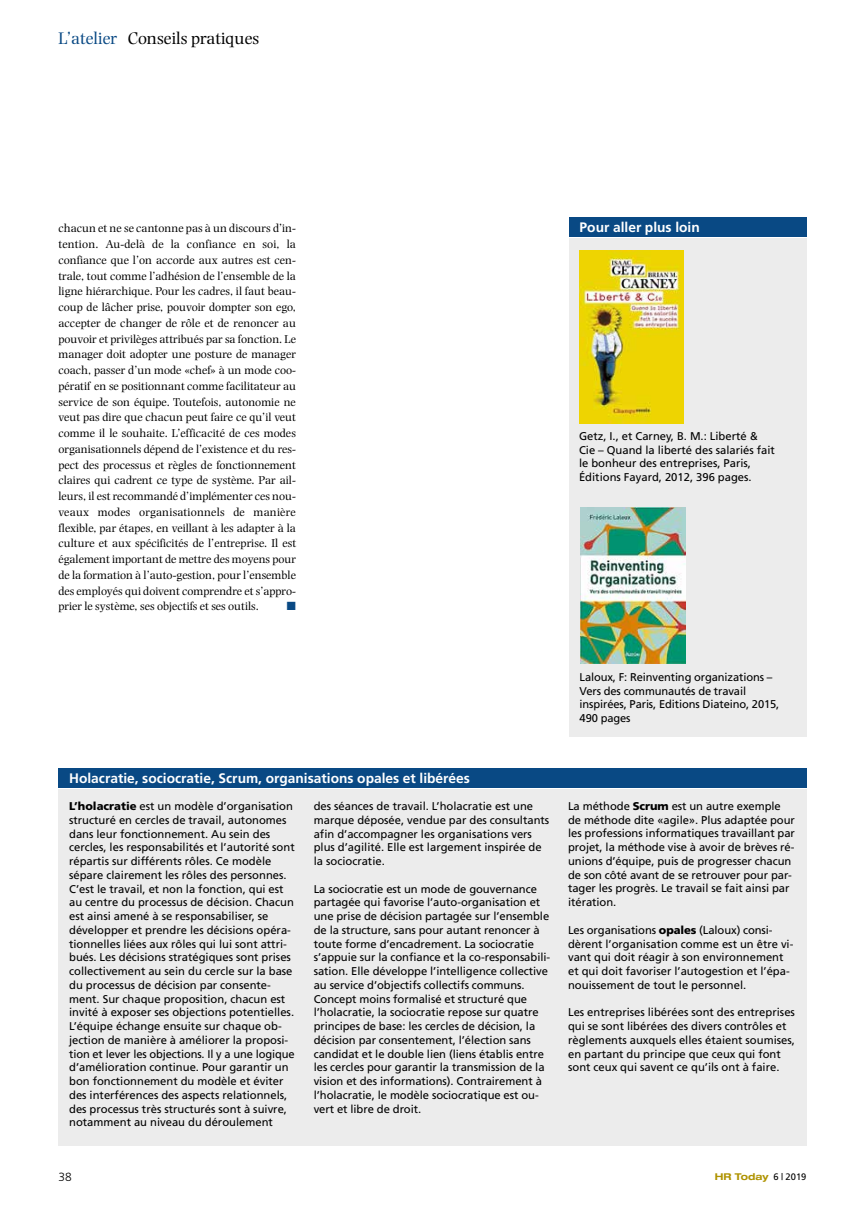
<style>
.page{position:relative;width:865px;height:1205px;background:#fff}
.page>*{position:absolute;margin:0;border:0;box-sizing:border-box;transform-origin:0 0}
.t1{font:17.5px "Photina";color:#000}
.t2{font:700 13.75px "Frutiger";color:#fff}
.t3{font:11.88px/15.8px "Photina";color:#000;text-align:justify}
.t4{font:300 11.88px "Frutiger";color:#000}
.t5{font:11.88px "Zapf Dingbats ITC";color:#094984}
.t6{font:11.25px/13.8px "Frutiger";color:#000}
.t7{font:700 expanded 9.38px "Helvetica Neue LT";color:#af9300}
.s1{color:#094984}
.s2{font-weight:900}
.s3{font-family:"Frutiger";font-weight:400;font-stretch:normal;color:#000}
</style>
<div class="page">
<div style="left:58px;top:789px;width:748px;height:357px;background:#ececec"></div>
<div style="left:58px;top:768px;width:748px;height:19px;background:#094984"></div>
<div style="left:569px;top:238px;width:237px;height:498px;background:#ececec"></div>
<div style="left:569px;top:217px;width:237px;height:19px;background:#094984"></div>
<img style="left:580px;top:507px;width:105px;height:156px">
<img style="left:579px;top:250px;width:104px;height:173px">
<h1 class="t1" style="left:58px;top:28px;width:202px"><span class="s1">L’atelier</span> Conseils pratiques</h1>
<p class="t3" style="left:58px;top:221px;width:239px">chacun et ne se cantonne pas à un discours d’in&shy;tention. Au-delà de la confiance en soi, la confiance que l’on accorde aux autres est cen&shy;trale, tout comme l’adhésion de l’ensemble de la ligne hiérarchique. Pour les cadres, il faut beau&shy;coup de lâcher prise, pouvoir dompter son ego, accepter de changer de rôle et de renoncer au pouvoir et privilèges attribués par sa fonction. Le manager doit adopter une posture de manager coach, passer d’un mode «chef» à un mode coo&shy;pératif en se positionnant comme facilitateur au service de son équipe. Toutefois, autonomie ne veut pas dire que chacun peut faire ce qu’il veut comme il le souhaite. L’efficacité de ces modes organisationnels dépend de l’existence et du res&shy;pect des processus et règles de fonctionnement claires qui cadrent ce type de système. Par ail&shy;leurs, il est recommandé d’implémenter ces nou&shy;veaux modes organisationnels de manière flexible, par étapes, en veillant à les adapter à la culture et aux spécificités de l’entreprise. Il est également important de mettre des moyens pour de la formation à l’auto-gestion, pour l’ensemble des employés qui doivent comprendre et s’appro&shy;prier le système, ses objectifs et ses outils.</p>
<p class="t5" style="left:287px;top:601px;width:11px">■</p>
<p class="t2" style="left:579px;top:219px;width:122px">Pour aller plus loin</p>
<p class="t6" style="left:579px;top:429px;width:197px">Getz, I., et Carney, B. M.: Liberté &amp; Cie – Quand la liberté des salariés fait le bonheur des entreprises, Paris, Éditions Fayard, 2012, 396 pages.</p>
<p class="t6" style="left:579px;top:670px;width:201px">Laloux, F: Reinventing organizations –<br>Vers des communautés de travail inspirées, Paris, Editions Diateino, 2015,<br>490 pages</p>
<p class="t2" style="left:69px;top:770px;width:402px">Holacratie, sociocratie, Scrum, organisations opales et libérées</p>
<p class="t6" style="left:69px;top:799px;width:227px"><span class="s2">L’holacratie</span> est un modèle d’organisation structuré en cercles de travail, autonomes dans leur fonctionnement. Au sein des cercles, les responsabilités et l’autorité sont répartis sur différents rôles. Ce modèle sépare clairement les rôles des personnes.<br>C’est le travail, et non la fonction, qui est au centre du processus de décision. Chacun est ainsi amené à se responsabiliser, se développer et prendre les décisions opéra&shy;tionnelles liées aux rôles qui lui sont attri&shy;bués. Les décisions stratégiques sont prises collectivement au sein du cercle sur la base du processus de décision par consente&shy;ment. Sur chaque proposition, chacun est invité à exposer ses objections potentielles.<br>L’équipe échange ensuite sur chaque ob&shy;jection de manière à améliorer la proposi&shy;tion et lever les objections. Il y a une logique d’amélioration continue. Pour garantir un bon fonctionnement du modèle et éviter des interférences des aspects relationnels, des processus très structurés sont à suivre, notamment au niveau du déroulement</p>
<p class="t6" style="left:314px;top:799px;width:237px">des séances de travail. L’holacratie est une marque déposée, vendue par des consultants afin d’accompagner les organisations vers plus d’agilité. Elle est largement inspirée de la sociocratie.</p>
<p class="t6" style="left:314px;top:881px;width:238px">La sociocratie est un mode de gouvernance partagée qui favorise l’auto-organisation et une prise de décision partagée sur l’ensemble de la structure, sans pour autant renoncer à toute forme d’encadrement. La sociocratie s’appuie sur la confiance et la co-responsabili&shy;sation. Elle développe l’intelligence collective au service d’objectifs collectifs communs.<br>Concept moins formalisé et structuré que l’holacratie, la sociocratie repose sur quatre principes de base: les cercles de décision, la décision par consentement, l’élection sans candidat et le double lien (liens établis entre les cercles pour garantir la transmission de la vision et des informations). Contrairement à l’holacratie, le modèle sociocratique est ou&shy;vert et libre de droit.</p>
<p class="t6" style="left:568px;top:799px;width:228px">La méthode <span class="s2">Scrum</span> est un autre exemple de méthode dite «agile». Plus adaptée pour les professions informatiques travaillant par projet, la méthode vise à avoir de brèves ré&shy;unions d’équipe, puis de progresser chacun de son côté avant de se retrouver pour par&shy;tager les progrès. Le travail se fait ainsi par itération.</p>
<p class="t6" style="left:568px;top:923px;width:227px">Les organisations <span class="s2">opales</span> (Laloux) consi&shy;dèrent l’organisation comme est un être vi&shy;vant qui doit réagir à son environnement et qui doit favoriser l’autogestion et l’épa&shy;nouissement de tout le personnel.</p>
<p class="t6" style="left:568px;top:1005px;width:228px">Les entreprises libérées sont des entreprises qui se sont libérées des divers contrôles et règlements auxquels elles étaient soumises, en partant du principe que ceux qui font sont ceux qui savent ce qu’ils ont à faire.</p>
<p class="t4" style="left:58px;top:1169px;width:15px">38</p>
<p class="t7" style="left:715px;top:1171px;width:93px">HR Today <span class="s3">6 | 2019</span></p>
</div>
